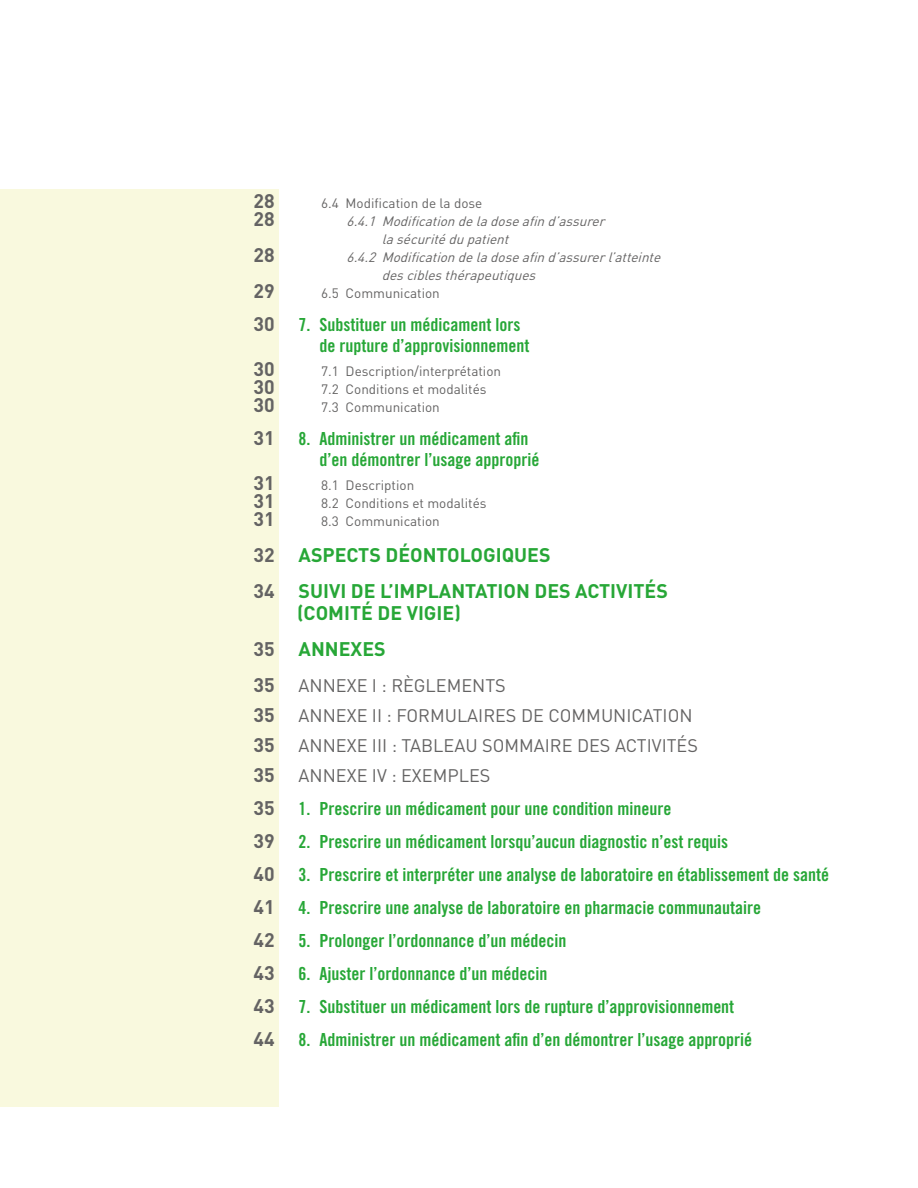
<style>
.page{position:relative;width:918px;height:1188px;background:#fff}
.page>*{position:absolute;margin:0;border:0;box-sizing:border-box;transform-origin:0 0}
.TdM_1{font:700 19.5px/22.5px "DIN";color:#27a737}
.TdM_3{font:700 19.5px "DIN";color:#646363}
.TdM_2{font:18px/21px "Trade Gothic Bold Cond Twenty";color:#27a737}
.TdM_3-2{font:18px "DIN";color:#646363}
.TdM_3-3{font:13.5px "DIN";color:#646363}
.TdM_3-4{font:italic 13.5px/18px "DIN";color:#646363}
.s1{font-family:"DIN";font-weight:700;font-size:19.5px;color:#646363}
.s2{color:#646363}
.s3{font-weight:700;font-size:19.5px}
</style>
<div class="page">
<div style="left:0;top:190px;width:278px;height:917px;background:#f9f9de"></div>
<p class="TdM_3" style="left:253px;top:188px;width:23px">28</p>
<p class="TdM_3-3" style="left:321px;top:195px;width:163px">6.4 Modification de la dose</p>
<p class="TdM_3" style="left:253px;top:206px;width:23px">28</p>
<p class="TdM_3-4" style="left:382px;top:212px;width:229px;text-indent:-35px">6.4.1 Modificationdeladoseafind’assurer lasécuritédupatient</p>
<p class="TdM_3" style="left:253px;top:242px;width:23px">28</p>
<p class="TdM_3-4" style="left:382px;top:248px;width:284px;text-indent:-35px">6.4.2 Modificationdeladoseafind’assurerl’atteinte desciblesthérapeutiques</p>
<p class="TdM_3" style="left:253px;top:278px;width:23px">29</p>
<p class="TdM_3-3" style="left:321px;top:285px;width:120px">6.5 Communication</p>
<p class="TdM_2" style="left:320px;top:314px;width:211px;text-indent:-66px"><span class="s1">30</span> 7. Substituer un médicament lors de rupture d’approvisionnement</p>
<p class="TdM_3" style="left:253px;top:356px;width:23px">30</p>
<p class="TdM_3-3" style="left:321px;top:363px;width:181px">7.1 Description/interprétation</p>
<p class="TdM_3" style="left:253px;top:374px;width:23px">30</p>
<p class="TdM_3-3" style="left:321px;top:381px;width:167px">7.2 Conditions et modalités</p>
<p class="TdM_3" style="left:253px;top:392px;width:23px">30</p>
<p class="TdM_3-3" style="left:321px;top:399px;width:120px">7.3 Communication</p>
<p class="TdM_2" style="left:320px;top:428px;width:221px;text-indent:-66px"><span class="s1">31</span> 8. Administrer un médicament afin d’en démontrer l’usage approprié</p>
<p class="TdM_3" style="left:253px;top:470px;width:23px">31</p>
<p class="TdM_3-3" style="left:321px;top:477px;width:95px">8.1 Description</p>
<p class="TdM_3" style="left:253px;top:488px;width:23px">31</p>
<p class="TdM_3-3" style="left:321px;top:495px;width:167px">8.2 Conditions et modalités</p>
<p class="TdM_3" style="left:253px;top:506px;width:23px">31</p>
<p class="TdM_3-3" style="left:321px;top:513px;width:120px">8.3 Communication</p>
<p class="TdM_1" style="left:253px;top:543px;width:299px"><span class="s2">32</span> ASPECTS DÉONTOLOGIQUES</p>
<p class="TdM_1" style="left:297px;top:579px;width:372px;text-indent:-44px"><span class="s2">34</span> SUIVI DE L’IMPLANTATION DES ACTIVITÉS (COMITÉ DE VIGIE)</p>
<p class="TdM_1" style="left:253px;top:637px;width:134px"><span class="s2">35</span> ANNEXES</p>
<p class="TdM_3-2" style="left:253px;top:675px;width:254px"><span class="s3">35</span> ANNEXE I : RÈGLEMENTS</p>
<p class="TdM_3-2" style="left:253px;top:705px;width:441px"><span class="s3">35</span> ANNEXE II : FORMULAIRES DE COMMUNICATION</p>
<p class="TdM_3-2" style="left:253px;top:735px;width:446px"><span class="s3">35</span> ANNEXE III : TABLEAU SOMMAIRE DES ACTIVITÉS</p>
<p class="TdM_3-2" style="left:253px;top:765px;width:238px"><span class="s3">35</span> ANNEXE IV : EXEMPLES</p>
<p class="TdM_2" style="left:253px;top:798px;width:419px"><span class="s1">35</span> 1. Prescrire un médicament pour une condition mineure</p>
<p class="TdM_2" style="left:253px;top:831px;width:476px"><span class="s1">39</span> 2. Prescrire un médicament lorsqu’aucun diagnostic n’est requis</p>
<p class="TdM_2" style="left:253px;top:864px;width:577px"><span class="s1">40</span> 3. Prescrire et interpréter une analyse de laboratoire en établissement de santé</p>
<p class="TdM_2" style="left:253px;top:897px;width:509px"><span class="s1">41</span> 4. Prescrire une analyse de laboratoire en pharmacie communautaire</p>
<p class="TdM_2" style="left:253px;top:930px;width:314px"><span class="s1">42</span> 5. Prolonger l’ordonnance d’un médecin</p>
<p class="TdM_2" style="left:253px;top:963px;width:295px"><span class="s1">43</span> 6. Ajuster l’ordonnance d’un médecin</p>
<p class="TdM_2" style="left:253px;top:996px;width:482px"><span class="s1">43</span> 7. Substituer un médicament lors de rupture d’approvisionnement</p>
<p class="TdM_2" style="left:253px;top:1029px;width:500px"><span class="s1">44</span> 8. Administrer un médicament afin d’en démontrer l’usage approprié</p>
</div>
